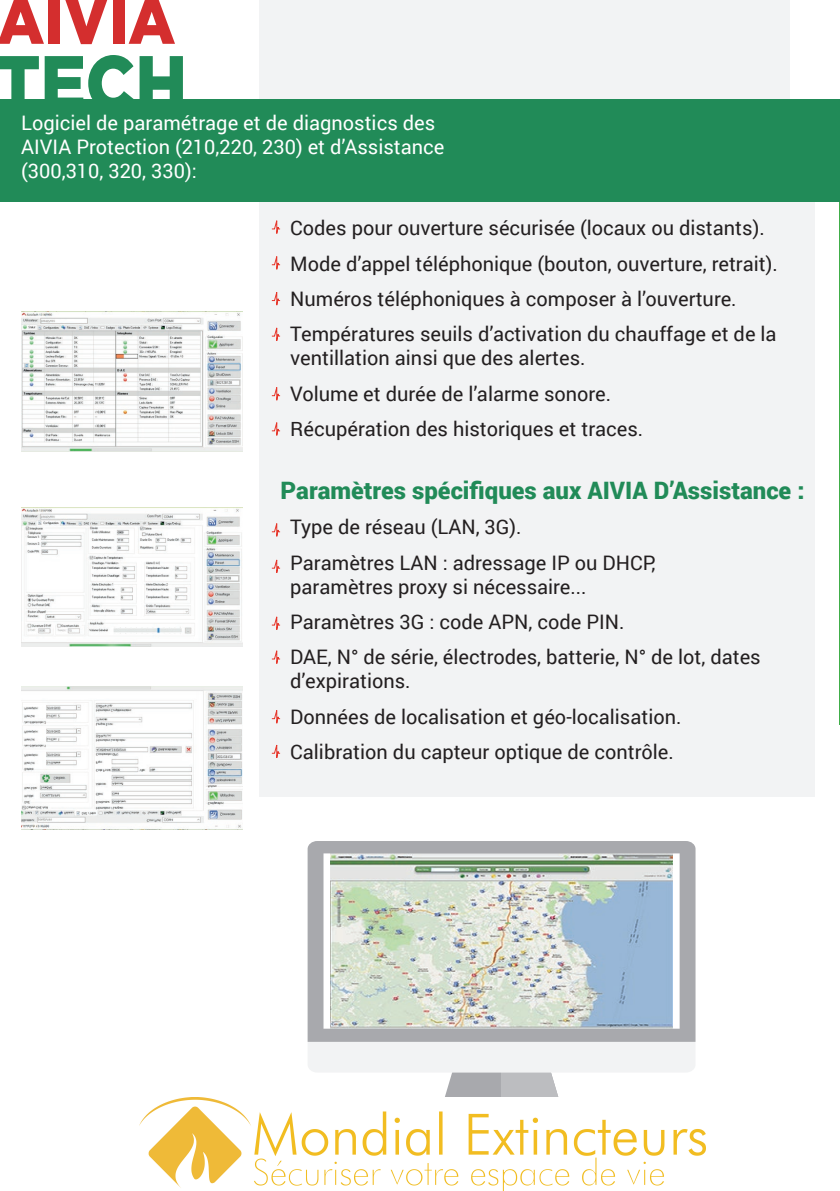
<style>
.page{position:relative;width:840px;height:1191px;background:#fff}
.page>*{position:absolute;margin:0;border:0;box-sizing:border-box;transform-origin:0 0}
.t1{font:900 67.6px "Gotham";color:#d42e2e;scale:.88 1}
.t2{font:900 24px "Roboto";color:#218b58}
.t3{font:20px/35.4px "Roboto";color:#231f20}
.t4{font:20px/24px "Roboto";color:#fff}
</style>
<div class="page">
<div style="left:259px;top:0;width:555px;height:796px;background:#f2f3f4"></div>
<hr style="left:838px;top:91px;width:1px;height:633px;background:#40ae49">
<div style="left:789px;top:0;width:49px;height:99px;background:#fff"></div>
<svg style="left:0;top:55px;width:183px;height:44px"></svg>
<div style="left:0;top:99px;width:838px;height:102px;background:#218b58"></div>
<svg style="left:307px;top:1041px;width:388px;height:56px"></svg>
<svg style="left:307px;top:841px;width:388px;height:200px;background:#bfc9c7"></svg>
<img style="left:21px;top:312px;width:221px;height:140px">
<img style="left:21px;top:507px;width:221px;height:139px">
<img style="left:21px;top:686px;width:221px;height:143px">
<svg style="left:271px;top:220px;width:9px;height:14px"></svg>
<svg style="left:271px;top:256px;width:9px;height:14px"></svg>
<svg style="left:271px;top:292px;width:9px;height:14px"></svg>
<svg style="left:271px;top:327px;width:9px;height:14px"></svg>
<svg style="left:271px;top:387px;width:9px;height:14px"></svg>
<svg style="left:271px;top:422px;width:9px;height:14px"></svg>
<svg style="left:271px;top:523px;width:9px;height:14px"></svg>
<svg style="left:271px;top:559px;width:9px;height:14px"></svg>
<svg style="left:271px;top:616px;width:9px;height:14px"></svg>
<svg style="left:271px;top:650px;width:9px;height:14px"></svg>
<svg style="left:271px;top:710px;width:9px;height:14px"></svg>
<svg style="left:271px;top:744px;width:9px;height:14px"></svg>
<img style="left:140px;top:1097px;width:564px;height:94px">
<h1 class="t1" style="left:-3px;top:-27px;width:204px">AIVIA</h1>
<p class="t4" style="left:21px;top:110px;width:424px">Logiciel de paramétrage et de diagnostics des<br>AIVIA Protection (210,220, 230) et d’Assistance (300,310, 320, 330):</p>
<p class="t3" style="left:290px;top:210px;width:489px">Codes pour ouverture sécurisée (locaux ou distants).<br>Mode d’appel téléphonique (bouton, ouverture, retrait).<br>Numéros téléphoniques à composer à l’ouverture.<br>Températures seuils d’activation du chauffage et de la</p>
<p class="t3" style="left:290px;top:340px;width:354px">ventillation ainsi que des alertes.<br>Volume et durée de l’alarme sonore.<br>Récupération des historiques et traces.</p>
<p class="t2" style="left:280px;top:473px;width:525px">Paramètres spécifiques aux AIVIA D’Assistance :</p>
<p class="t3" style="left:290px;top:508px;width:366px">Type de réseau (LAN, 3G).<br>Paramètres LAN : adressage IP ou DHCP,</p>
<p class="t3" style="left:290px;top:568px;width:471px">paramètres proxy si nécessaire...<br>Paramètres 3G : code APN, code PIN.<br>DAE, N° de série, électrodes, batterie, N° de lot, dates</p>
<p class="t3" style="left:290px;top:662px;width:392px">d’expirations.<br>Données de localisation et géo-localisation.<br>Calibration du capteur optique de contrôle.</p>
</div>
